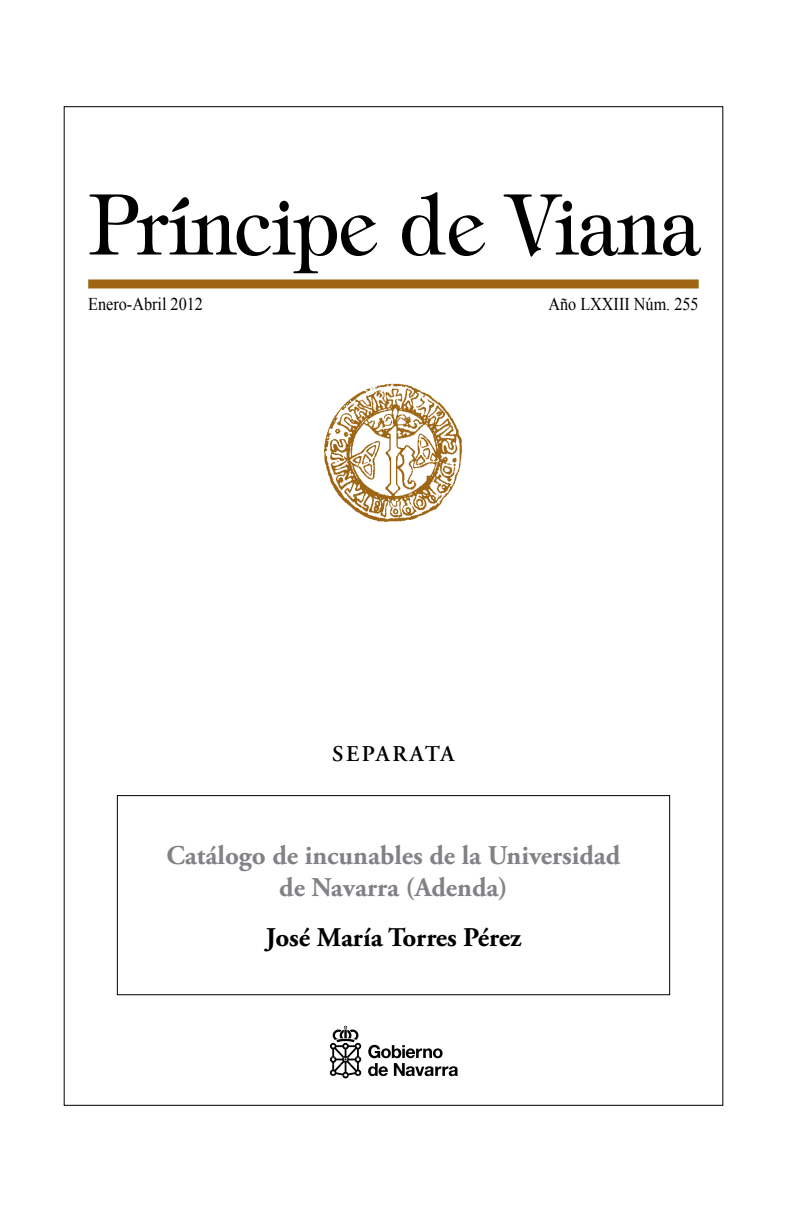
<style>
.page{position:relative;width:787px;height:1212px;background:#fff}
.page>*{position:absolute;margin:0;border:0;box-sizing:border-box;transform-origin:0 0}
.t1{font:700 27px/32.4px "Adobe Garamond Pro";color:#808285;text-align:center}
.t2{font:700 27px "Adobe Garamond Pro";color:#000}
.t3{font:600 22.5px "Adobe Garamond Pro";letter-spacing:.115em;color:#000}
.t4{font:18px "Times New Roman";color:#000;scale:.9 1}
</style>
<div class="page">
<svg style="left:89px;top:194px;width:288px;height:79px"></svg>
<svg style="left:402px;top:192px;width:83px;height:64px"></svg>
<svg style="left:503px;top:194px;width:198px;height:63px"></svg>
<div style="left:88px;top:279px;width:610px;height:9px;background:#9e6614"></div>
<img style="left:324px;top:384px;width:139px;height:138px">
<svg style="left:330px;top:1026px;width:31px;height:52px"></svg>
<svg style="left:368px;top:1045px;width:90px;height:31px"></svg>
<div style="left:117px;top:795px;width:553px;height:200px;border:1px solid #000"></div>
<p class="t4" style="left:88px;top:292px;width:129px">Enero-Abril 2012</p>
<p class="t4" style="left:548px;top:292px;width:168px">Año LXXIII Núm. 255</p>
<p class="t3" style="left:332px;top:740px;width:124px">SEPARATA</p>
<p class="t1" style="left:167px;top:840px;width:455px">Catálogo de incunables de la Universidad de Navarra (Adenda)</p>
<p class="t2" style="left:266px;top:921px;width:257px">José María Torres Pérez</p>
</div>
